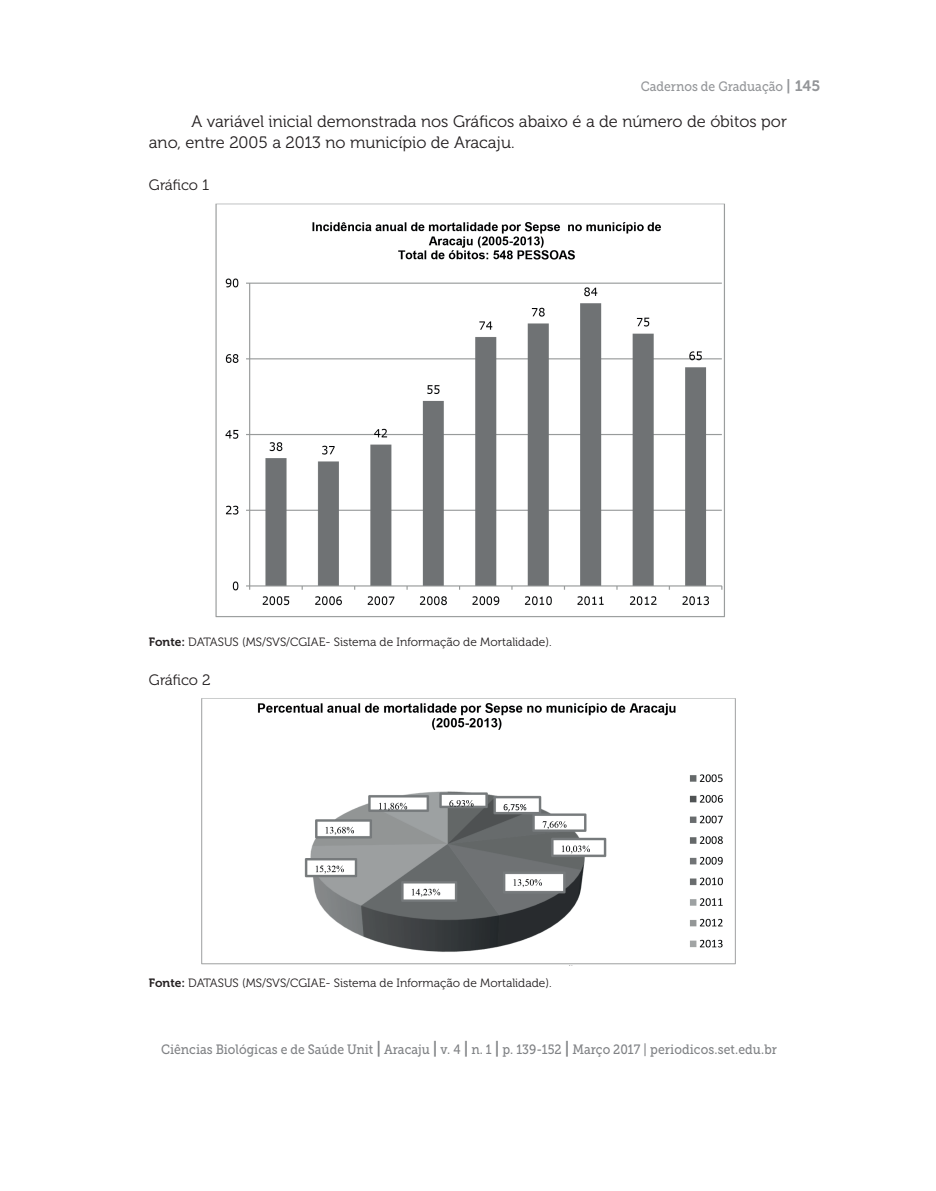
<style>
.page{position:relative;width:936px;height:1191px;background:#fff}
.page>*{position:absolute;margin:0;border:0;box-sizing:border-box;transform-origin:0 0}
.t1{font:16.5px/21px "Museo 300";color:#231f20}
.t2{font:15px "Museo 300";color:#231f20}
.t3{font:13.5px "Museo Slab 500";color:#808285;scale:.9 1}
.t4{font:13.5px "Museo Slab 500";color:#939598;scale:.9 1}
.t5{font:12px "Museo 300";color:#231f20}
.s1{font-family:"Museo 700";font-size:15px}
.s2{font-family:"Museo 700"}
.s3{font-family:"Museo 700";font-size:16.5px}
</style>
<div class="page">
<img style="left:215px;top:203px;width:510px;height:415px">
<img style="left:201px;top:698px;width:534px;height:268px">
<p class="t4" style="left:640px;top:79px;width:201px">Cadernos de Graduação <span class="s1">| 145</span></p>
<h1 class="t1" style="left:149px;top:111px;width:639px;text-indent:43px">A variável inicial demonstrada nos Gráficos abaixo é a de número de óbitos por ano, entre 2005 a 2013 no município de Aracaju.</h1>
<p class="t2" style="left:149px;top:177px;width:62px">Gráfico 1</p>
<p class="t5" style="left:149px;top:635px;width:404px"><span class="s2">Fonte:</span> DATASUS (MS/SVS/CGIAE- Sistema de Informação de Mortalidade).</p>
<p class="t2" style="left:149px;top:671px;width:63px">Gráfico 2</p>
<p class="t5" style="left:149px;top:976px;width:404px"><span class="s2">Fonte:</span> DATASUS (MS/SVS/CGIAE- Sistema de Informação de Mortalidade).</p>
<p class="t3" style="left:161px;top:1041px;width:685px">Ciências Biológicas e de Saúde Unit <span class="s3">|</span> Aracaju <span class="s3">|</span> v. 4 <span class="s3">|</span> n. 1 <span class="s3">|</span> p. 139-152 <span class="s3">|</span> Março 2017 | periodicos.set.edu.br</p>
</div>
